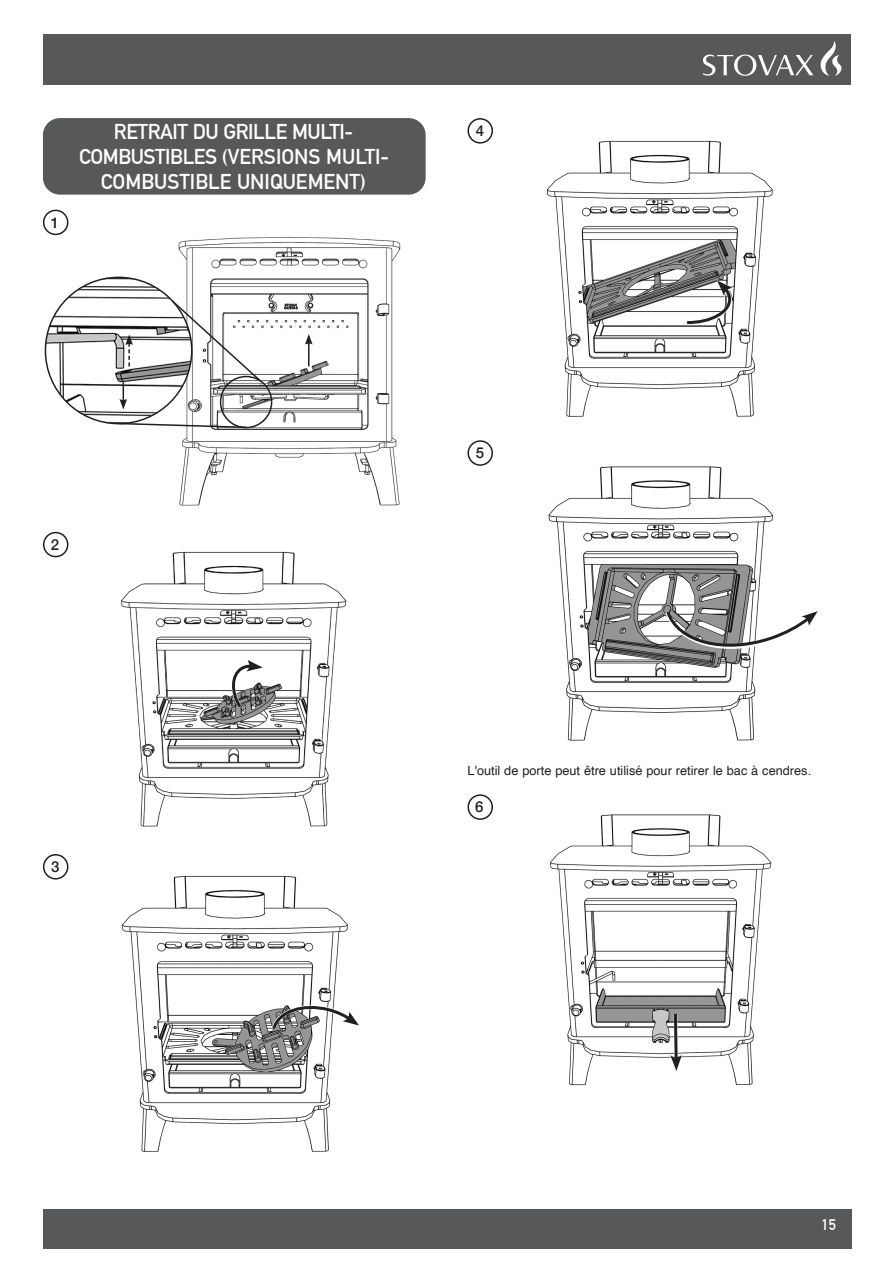
<style>
.page{position:relative;width:893px;height:1263px;background:#fff}
.page>*{position:absolute;margin:0;border:0;box-sizing:border-box;transform-origin:0 0}
.Sub_heading{font:700 21px/25.2px "DIN Alternate";letter-spacing:-.005em;color:#fff;text-align:center}
.t1{font:500 15px "Helvetica Neue";color:#231f20}
.t2{font:700 15px "DIN Alternate";color:#fff}
.Body_copy{font:12.75px "Helvetica";color:#231f20}
</style>
<div class="page">
<div style="left:43px;top:35px;width:807px;height:50px;background:#57585a"></div>
<div style="left:43px;top:1209px;width:808px;height:39px;background:#57585a"></div>
<img style="left:821px;top:41px;width:13px;height:35px">
<div style="left:43px;top:118px;width:383px;height:77px;background:#57585a;border-radius:17px"></div>
<img style="left:153px;top:236px;width:248px;height:270px">
<div style="left:43px;top:210px;width:25px;height:25px;border:2px solid #231f20;border-radius:50%"></div>
<img style="left:45px;top:277px;width:147px;height:147px;border-radius:73px">
<div style="left:220px;top:376px;width:52px;height:52px;border:2px solid #231f20;border-radius:50%"></div>
<hr style="left:308px;top:342px;width:2px;height:24px;background:#231f20">
<svg style="left:305px;top:334px;width:8px;height:10px"></svg>
<svg style="left:119px;top:382px;width:8px;height:27px"></svg>
<svg style="left:170px;top:299px;width:92px;height:84px"></svg>
<svg style="left:117px;top:422px;width:131px;height:7px"></svg>
<svg style="left:125px;top:334px;width:8px;height:32px"></svg>
<img style="left:121px;top:551px;width:226px;height:276px">
<div style="left:43px;top:532px;width:25px;height:25px;border:2px solid #231f20;border-radius:50%"></div>
<svg style="left:226px;top:659px;width:38px;height:53px"></svg>
<img style="left:122px;top:876px;width:226px;height:276px">
<div style="left:43px;top:854px;width:25px;height:25px;border:2px solid #231f20;border-radius:50%"></div>
<svg style="left:269px;top:998px;width:90px;height:35px"></svg>
<img style="left:546px;top:140px;width:227px;height:277px">
<div style="left:467px;top:118px;width:26px;height:26px;border:2px solid #231f20;border-radius:50%"></div>
<svg style="left:683px;top:34px;width:51px;height:292px"></svg>
<img style="left:548px;top:466px;width:225px;height:275px">
<div style="left:467px;top:440px;width:26px;height:26px;border:2px solid #231f20;border-radius:50%"></div>
<svg style="left:662px;top:607px;width:156px;height:54px"></svg>
<img style="left:550px;top:814px;width:222px;height:272px">
<div style="left:467px;top:794px;width:26px;height:26px;border:2px solid #231f20;border-radius:50%"></div>
<svg style="left:670px;top:1011px;width:12px;height:61px"></svg>
<p class="t1" style="left:51px;top:210px;width:10px">1</p>
<p class="Sub_heading" style="left:79px;top:117px;width:311px">RETRAIT DU GRILLE MULTI-<br>COMBUSTIBLES (VERSIONS MULTI-<br>COMBUSTIBLE UNIQUEMENT)</p>
<p class="t1" style="left:476px;top:119px;width:10px">4</p>
<p class="t1" style="left:51px;top:532px;width:10px">2</p>
<p class="t1" style="left:51px;top:855px;width:10px">3</p>
<p class="t1" style="left:476px;top:441px;width:10px">5</p>
<p class="Body_copy" style="left:467px;top:761px;width:345px">L'outil de porte peut être utilisé pour retirer le bac à cendres.</p>
<p class="t1" style="left:475px;top:795px;width:10px">6</p>
<p class="t2" style="left:821px;top:1213px;width:16px">15</p>
</div>
